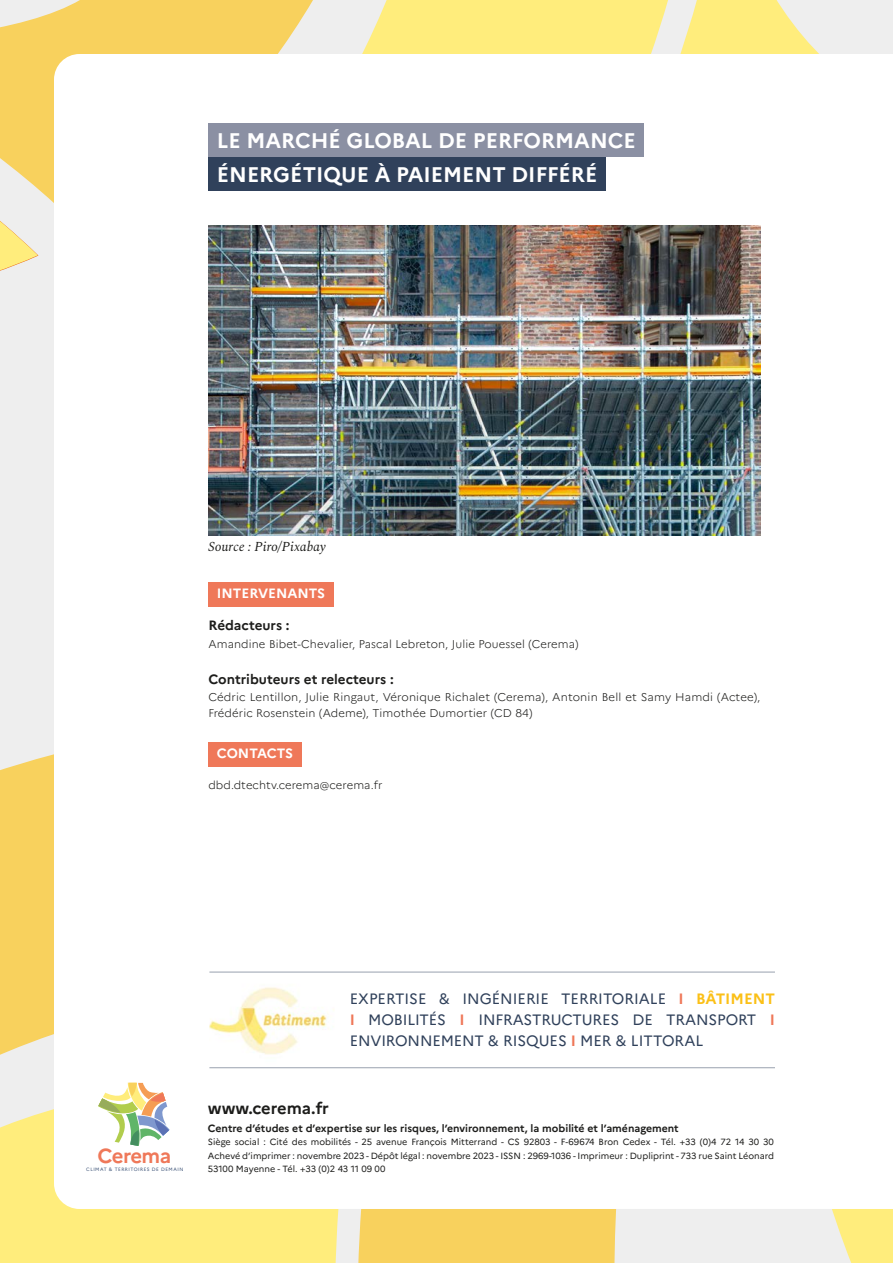
<style>
.page{position:relative;width:893px;height:1263px;background:#eee}
.page>*{position:absolute;margin:0;border:0;box-sizing:border-box;transform-origin:0 0}
.titre_ligne_1{font:700 21.15px "Marianne";color:#fff}
.titre_ligne_2{font:700 21.15px "Marianne";color:#fff}
.t1{font:700 20.4px "Marianne";letter-spacing:-.03em;color:#ef7859}
.t2{font:700 16.5px "Marianne";color:#1d1d1b}
.t3{font:15px/21px "Marianne";letter-spacing:-.01em;color:#30415b;text-align:justify}
.Texte_rédacteurs__Contacts{font:700 13.5px "Marianne";color:#1d1d1b}
.rubrique_dos{font:700 13.5px "Marianne";color:#fff}
.LEGENDE{font:italic 13.5px "Spectral";letter-spacing:-.005em;color:#1d1d1b}
.TEXTE{font:300 11.25px/16.5px "Marianne";letter-spacing:.01em;color:#1d1d1b}
.t4{font:700 10.5px "Marianne";color:#1d1d1b}
.t5{font:9px/13.5px "Marianne";color:#1d1d1b;text-align:justify}
.t6{font:4.8px "Marianne";letter-spacing:.1em;color:#41577a}
.s1{font-weight:700;color:#ef7859}
.s2{font-weight:700;color:#fbc017}
</style>
<div class="page">
<div style="left:38px;top:0;width:124px;height:203px;background:#f8d15d"></div>
<div style="left:0;top:754px;width:54px;height:284px;background:#f8d15d"></div>
<svg style="left:0;top:1038px;width:319px;height:225px;background:#fcec8c"></svg>
<svg style="left:319px;top:1209px;width:54px;height:54px"></svg>
<svg style="left:832px;top:1209px;width:61px;height:54px;background:#fced8d"></svg>
<svg style="left:711px;top:0;width:108px;height:54px;fill:#ffed7c"></svg>
<svg style="left:162px;top:0;width:282px;height:54px"></svg>
<svg style="left:0;top:17px;width:38px;height:254px"></svg>
<div style="left:373px;top:1209px;width:244px;height:54px;background:#f8d15d"></div>
<svg style="left:444px;top:0;width:267px;height:54px;background:#fded88"></svg>
<div style="left:54px;top:54px;width:839px;height:1155px;background:#fff"></div>
<img style="left:208px;top:225px;width:552px;height:311px">
<div style="left:208px;top:582px;width:126px;height:25px;background:#ef7859"></div>
<div style="left:208px;top:743px;width:94px;height:24px;background:#ef7859"></div>
<div style="left:208px;top:123px;width:436px;height:34px;background:#8b90a3"></div>
<div style="left:208px;top:157px;width:398px;height:34px;background:#30415b"></div>
<svg style="left:98px;top:1083px;width:72px;height:63px;background:#d7dbbd"></svg>
<img style="left:209px;top:973px;width:126px;height:97px">
<hr style="left:209px;top:1067px;width:566px;height:1px;background:#30415b">
<hr style="left:209px;top:972px;width:566px;height:1px;background:#30415b">
<p class="titre_ligne_1" style="left:217px;top:127px;width:420px">LE MARCHÉ GLOBAL DE PERFORMANCE</p>
<p class="titre_ligne_2" style="left:217px;top:161px;width:382px">ÉNERGÉTIQUE À PAIEMENT DIFFÉRÉ</p>
<p class="LEGENDE" style="left:208px;top:536px;width:119px">Source : Piro/Pixabay</p>
<p class="rubrique_dos" style="left:217px;top:585px;width:110px">INTERVENANTS</p>
<p class="Texte_rédacteurs__Contacts" style="left:208px;top:617px;width:83px">Rédacteurs :</p>
<p class="TEXTE" style="left:208px;top:636px;width:372px">Amandine Bibet-Chevalier, Pascal Lebreton, Julie Pouessel (Cerema)</p>
<p class="Texte_rédacteurs__Contacts" style="left:208px;top:671px;width:187px">Contributeurs et relecteurs :</p>
<p class="TEXTE" style="left:208px;top:688px;width:553px">Cédric Lentillon, Julie Ringaut, Véronique Richalet (Cerema), Antonin Bell et Samy Hamdi (Actee),<br>Frédéric Rosenstein (Ademe), Timothée Dumortier (CD 84)</p>
<p class="rubrique_dos" style="left:217px;top:745px;width:78px">CONTACTS</p>
<p class="TEXTE" style="left:208px;top:776px;width:176px">dbd.dtechtv.cerema@cerema.fr</p>
<p class="t1" style="left:98px;top:1143px;width:75px">Cerema</p>
<p class="t6" style="left:86px;top:1166px;width:99px">CLIMAT &amp; TERRITOIRES DE DEMAIN</p>
<p class="t3" style="left:350px;top:988px;width:427px">EXPERTISE &amp; INGÉNIERIE TERRITORIALE <span class="s1">I</span> <span class="s2">BÂTIMENT </span><span class="s1">I</span> MOBILITÉS <span class="s1">I</span> INFRASTRUCTURES DE TRANSPORT <span class="s1">I </span>ENVIRONNEMENT &amp; RISQUES <span class="s1">I</span> MER &amp; LITTORAL</p>
<p class="t2" style="left:208px;top:1098px;width:122px">www.cerema.fr</p>
<p class="t4" style="left:208px;top:1121px;width:472px">Centre d’études et d’expertise sur les risques, l’environnement, la mobilité et l’aménagement</p>
<p class="t5" style="left:208px;top:1135px;width:568px">Siège social : Cité des mobilités - 25 avenue François Mitterrand - CS 92803 - F-69674 Bron Cedex - Tél. +33 (0)4 72 14 30 30<br>Achevé d’imprimer : novembre 2023 - Dépôt légal : novembre 2023 - ISSN : 2969-1036 - Imprimeur : Dupliprint - 733 rue Saint Léonard 53100 Mayenne - Tél. +33 (0)2 43 11 09 00</p>
</div>
